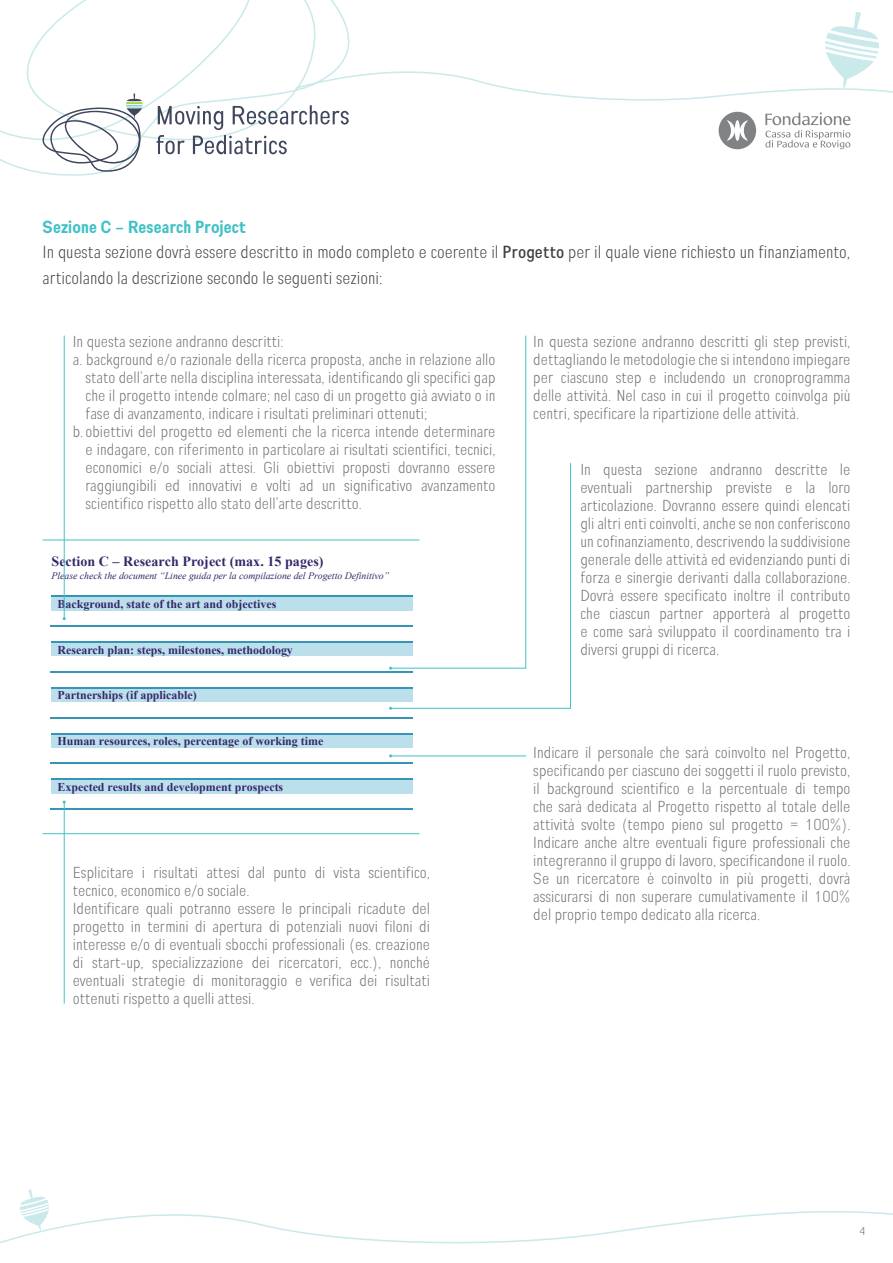
<style>
.page{position:relative;width:893px;height:1263px;background:#fff}
.page>*{position:absolute;margin:0;border:0;box-sizing:border-box;transform-origin:0 0}
.t1{font:300 16.5px/25.5px "Engula";color:#3e3e3f}
.t2{font:300 15px/18px "Engula";color:#6c6d70;text-align:justify}
.t3{font:700 14.1px "Times New Roman";color:#372769}
.t4{font:700 12px "Times New Roman";color:#372769}
.t5{font:200 10.5px "Engula";color:#231f20}
.t6{font:italic 9.9px "Times New Roman";letter-spacing:-.005em;color:#372769}
.s1{font-weight:800;color:#41c1c6}
.s2{font-weight:600}
</style>
<div class="page">
<svg style="left:0;top:0;width:340px;height:176px"></svg>
<svg style="left:0;top:1207px;width:893px;height:37px"></svg>
<svg style="left:157px;top:12px;width:736px;height:142px"></svg>
<svg style="left:42px;top:94px;width:101px;height:78px"></svg>
<svg style="left:20px;top:1189px;width:29px;height:42px"></svg>
<img style="left:50px;top:552px;width:363px;height:267px">
<div style="left:57px;top:597px;width:356px;height:13px;background:#bbe0ec"></div>
<hr style="left:51px;top:595px;width:362px;height:1px;background:#3595b7">
<hr style="left:51px;top:625px;width:362px;height:1px;background:#3595b7">
<div style="left:57px;top:643px;width:356px;height:13px;background:#bbe0ec"></div>
<hr style="left:51px;top:641px;width:362px;height:1px;background:#3595b7">
<hr style="left:51px;top:671px;width:362px;height:1px;background:#3595b7">
<div style="left:57px;top:688px;width:356px;height:14px;background:#bbe0ec"></div>
<hr style="left:51px;top:687px;width:362px;height:1px;background:#3595b7">
<hr style="left:51px;top:717px;width:362px;height:1px;background:#3595b7">
<div style="left:57px;top:734px;width:356px;height:14px;background:#bbe0ec"></div>
<hr style="left:51px;top:733px;width:362px;height:1px;background:#3595b7">
<hr style="left:51px;top:763px;width:362px;height:1px;background:#3595b7">
<div style="left:57px;top:780px;width:356px;height:14px;background:#bbe0ec"></div>
<hr style="left:51px;top:779px;width:362px;height:1px;background:#3595b7">
<hr style="left:51px;top:809px;width:362px;height:1px;background:#3595b7">
<hr style="left:43px;top:833px;width:376px;height:1px;background:#41c1c6">
<hr style="left:43px;top:540px;width:376px;height:1px;background:#41c1c6">
<hr style="left:64px;top:802px;width:1px;height:201px;background:#41c1c6">
<hr style="left:391px;top:755px;width:135px;height:1px;background:#41c1c6">
<hr style="left:64px;top:336px;width:1px;height:283px;background:#41c1c6">
<svg style="left:389px;top:462px;width:182px;height:248px"></svg>
<p class="t1" style="left:43px;top:213px;width:809px"><span class="s1">Sezione C – Research Project<br></span>In questa sezione dovrà essere descritto in modo completo e coerente il <span class="s2">Progetto</span> per il quale viene richiesto un finanziamento, articolando la descrizione secondo le seguenti sezioni:</p>
<p class="t2" style="left:73px;top:332px;width:212px">In questa sezione andranno descritti:</p>
<p class="t2" style="left:73px;top:350px;width:424px">a. background e/o razionale della ricerca proposta, anche in relazione allo</p>
<p class="t2" style="left:86px;top:368px;width:411px">stato dell’arte nella disciplina interessata, identificando gli specifici gap</p>
<p class="t2" style="left:86px;top:386px;width:411px">che il progetto intende colmare; nel caso di un progetto già avviato o in</p>
<p class="t2" style="left:86px;top:404px;width:343px">fase di avanzamento, indicare i risultati preliminari ottenuti;</p>
<p class="t2" style="left:73px;top:422px;width:424px">b. obiettivi del progetto ed elementi che la ricerca intende determinare</p>
<p class="t2" style="left:86px;top:440px;width:411px">e indagare, con riferimento in particolare ai risultati scientifici, tecnici,</p>
<p class="t2" style="left:86px;top:458px;width:411px">economici e/o sociali attesi. Gli obiettivi proposti dovranno essere</p>
<p class="t2" style="left:86px;top:476px;width:411px">raggiungibili ed innovativi e volti ad un significativo avanzamento</p>
<p class="t2" style="left:86px;top:494px;width:278px">scientifico rispetto allo stato dell’arte descritto.</p>
<p class="t3" style="left:51px;top:551px;width:273px">Section C – Research Project (max. 15 pages)</p>
<p class="t6" style="left:51px;top:568px;width:339px">Please check the document “Linee guida per la compilazione del Progetto Definitivo”</p>
<p class="t4" style="left:57px;top:595px;width:220px">Background, state of the art and objectives</p>
<p class="t4" style="left:57px;top:641px;width:237px">Research plan: steps, milestones, methodology</p>
<p class="t4" style="left:57px;top:687px;width:141px">Partnerships (if applicable)</p>
<p class="t4" style="left:57px;top:732px;width:268px">Human resources, roles, percentage of working time</p>
<p class="t4" style="left:57px;top:778px;width:227px">Expected results and development prospects</p>
<p class="t2" style="left:73px;top:863px;width:359px;text-align:left">Esplicitare i risultati attesi dal punto di vista scientifico, tecnico, economico e/o sociale.<br>Identificare quali potranno essere le principali ricadute del progetto in termini di apertura di potenziali nuovi filoni di interesse e/o di eventuali sbocchi professionali (es. creazione di start-up, specializzazione dei ricercatori, ecc.), nonché eventuali strategie di monitoraggio e verifica dei risultati ottenuti rispetto a quelli attesi.</p>
<p class="t2" style="left:533px;top:332px;width:319px">In questa sezione andranno descritti gli step previsti, dettagliando le metodologie che si intendono impiegare per ciascuno step e includendo un cronoprogramma delle attività. Nel caso in cui il progetto coinvolga più centri, specificare la ripartizione delle attività.</p>
<p class="t2" style="left:580px;top:460px;width:272px">In questa sezione andranno descritte le eventuali partnership previste e la loro articolazione. Dovranno essere quindi elencati gli altri enti coinvolti, anche se non conferiscono un cofinanziamento, descrivendo la suddivisione generale delle attività ed evidenziando punti di forza e sinergie derivanti dalla collaborazione.<br>Dovrà essere specificato inoltre il contributo che ciascun partner apporterà al progetto e come sarà sviluppato il coordinamento tra i diversi gruppi di ricerca.</p>
<p class="t2" style="left:533px;top:743px;width:319px">Indicare il personale che sarà coinvolto nel Progetto, specificando per ciascuno dei soggetti il ruolo previsto, il background scientifico e la percentuale di tempo che sarà dedicata al Progetto rispetto al totale delle attività svolte (tempo pieno sul progetto = 100%).<br>Indicare anche altre eventuali figure professionali che integreranno il gruppo di lavoro, specificandone il ruolo.<br>Se un ricercatore è coinvolto in più progetti, dovrà assicurarsi di non superare cumulativamente il 100% del proprio tempo dedicato alla ricerca.</p>
<p class="t5" style="left:859px;top:1225px;width:7px">4</p>
</div>
